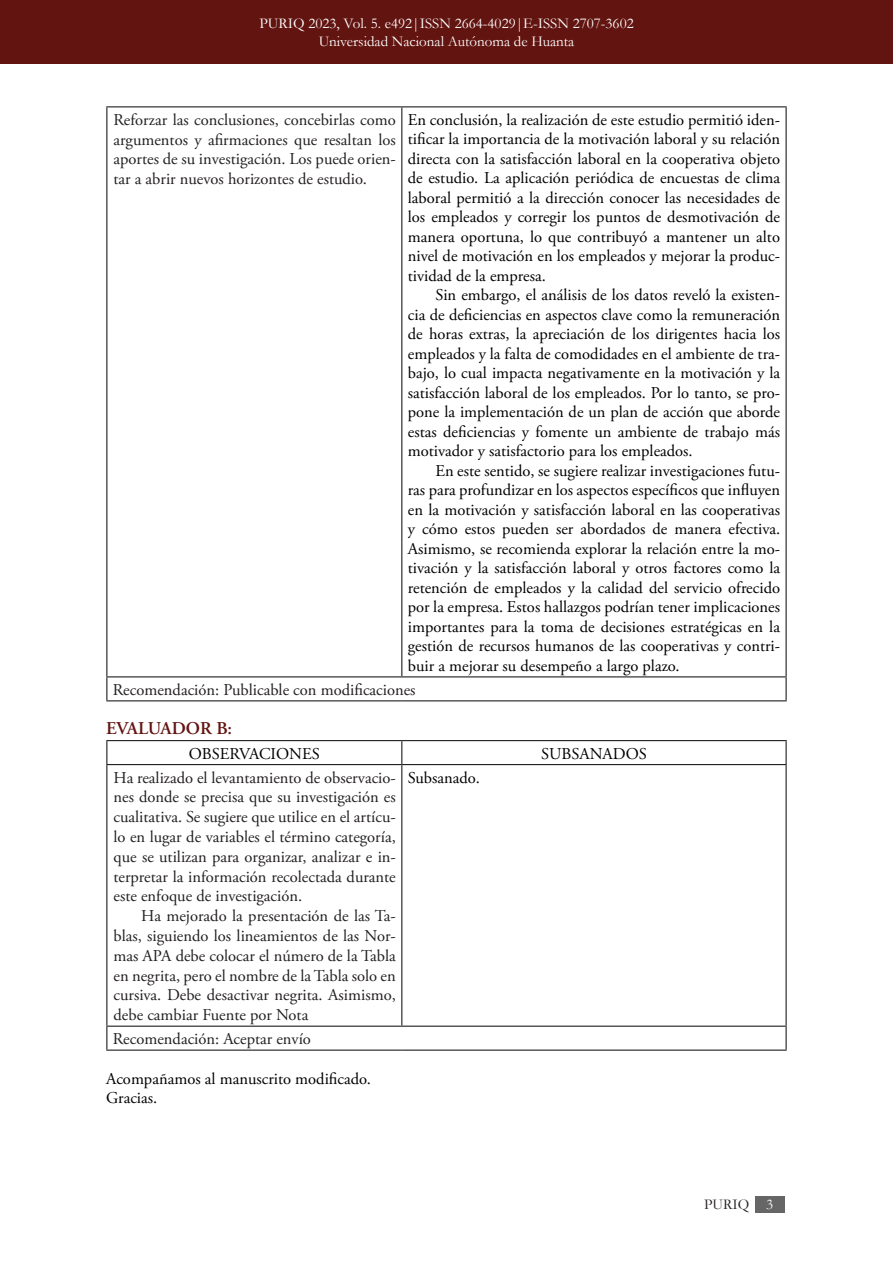
<style>
.page{position:relative;width:893px;height:1263px;background:#fff}
.page>*{position:absolute;margin:0;border:0;box-sizing:border-box;transform-origin:0 0}
.Titulo_Evaluador{font:600 18px "Adobe Garamond Pro";letter-spacing:-.005em;color:#621410}
.Parrafo_subsanado{font:16.5px/19.5px "Adobe Garamond Pro";color:#000;text-align:justify}
.Lista_Obeservacion{font:16.5px/19.8px "Adobe Garamond Pro";color:#231f20;text-align:justify}
.Parrafo{font:16.5px "Adobe Garamond Pro";color:#231f20}
.t1{font:15px/18px "Garamond";color:#fff;text-align:center}
.t2{font:15px "Garamond";color:#231f20}
.s1{color:#fff}
</style>
<div class="page">
<div style="left:0;top:0;width:893px;height:64px;background:#621410"></div>
<div style="left:755px;top:1196px;width:29px;height:16px;background:#666"></div>
<hr style="left:106px;top:107px;width:1px;height:569px;background:#231f20">
<hr style="left:401px;top:107px;width:1px;height:569px;background:#231f20">
<hr style="left:785px;top:107px;width:2px;height:569px;background:#231f20">
<hr style="left:106px;top:676px;width:296px;height:1px;background:#231f20">
<svg style="left:106px;top:677px;width:1px;height:23px"></svg>
<hr style="left:402px;top:676px;width:385px;height:1px;background:#231f20">
<hr style="left:785px;top:677px;width:2px;height:23px;background:#231f20">
<hr style="left:106px;top:700px;width:296px;height:1px;background:#231f20">
<hr style="left:402px;top:700px;width:385px;height:1px;background:#231f20">
<hr style="left:106px;top:106px;width:296px;height:1px;background:#231f20">
<hr style="left:402px;top:106px;width:385px;height:1px;background:#231f20">
<hr style="left:106px;top:740px;width:296px;height:1px;background:#231f20">
<svg style="left:106px;top:741px;width:1px;height:23px"></svg>
<hr style="left:402px;top:740px;width:385px;height:1px;background:#231f20">
<svg style="left:401px;top:741px;width:1px;height:23px"></svg>
<hr style="left:785px;top:741px;width:2px;height:23px;background:#231f20">
<hr style="left:106px;top:764px;width:296px;height:1px;background:#231f20">
<hr style="left:106px;top:765px;width:1px;height:260px;background:#231f20">
<hr style="left:402px;top:764px;width:385px;height:1px;background:#231f20">
<hr style="left:401px;top:765px;width:1px;height:260px;background:#231f20">
<hr style="left:785px;top:765px;width:2px;height:260px;background:#231f20">
<hr style="left:106px;top:1025px;width:296px;height:2px;background:#231f20">
<svg style="left:106px;top:1027px;width:1px;height:22px"></svg>
<hr style="left:402px;top:1025px;width:385px;height:2px;background:#231f20">
<hr style="left:785px;top:1027px;width:2px;height:22px;background:#231f20">
<hr style="left:106px;top:1049px;width:296px;height:2px;background:#231f20">
<hr style="left:402px;top:1049px;width:385px;height:2px;background:#231f20">
<p class="t1" style="left:259px;top:14px;width:376px">PURIQ 2023, Vol. 5. e492|ISSN 2664-4029|E-ISSN 2707-3602<br>Universidad Nacional Autónoma de Huanta</p>
<p class="Lista_Obeservacion" style="left:113px;top:110px;width:284px">Reforzar las conclusiones, concebirlas como argumentos y afirmaciones que resaltan los aportes de su investigación. Los puede orien&shy;tar a abrir nuevos horizontes de estudio.</p>
<p class="Parrafo_subsanado" style="left:408px;top:110px;width:374px">En conclusión, la realización de este estudio permitió iden&shy;tificar la importancia de la motivación laboral y su relación directa con la satisfacción laboral en la cooperativa objeto de estudio. La aplicación periódica de encuestas de clima laboral permitió a la dirección conocer las necesidades de los empleados y corregir los puntos de desmotivación de manera oportuna, lo que contribuyó a mantener un alto nivel de motivación en los empleados y mejorar la produc&shy;tividad de la empresa.</p>
<p class="Parrafo_subsanado" style="left:408px;top:286px;width:374px;text-indent:28px">Sin embargo, el análisis de los datos reveló la existen&shy;cia de deficiencias en aspectos clave como la remuneración de horas extras, la apreciación de los dirigentes hacia los empleados y la falta de comodidades en el ambiente de tra&shy;bajo, lo cual impacta negativamente en la motivación y la satisfacción laboral de los empleados. Por lo tanto, se pro&shy;pone la implementación de un plan de acción que aborde estas deficiencias y fomente un ambiente de trabajo más motivador y satisfactorio para los empleados.</p>
<p class="Parrafo_subsanado" style="left:408px;top:461px;width:374px;text-indent:28px">En este sentido, se sugiere realizar investigaciones futu&shy;ras para profundizar en los aspectos específicos que influyen en la motivación y satisfacción laboral en las cooperativas y cómo estos pueden ser abordados de manera efectiva.<br>Asimismo, se recomienda explorar la relación entre la mo&shy;tivación y la satisfacción laboral y otros factores como la retención de empleados y la calidad del servicio ofrecido por la empresa. Estos hallazgos podrían tener implicaciones importantes para la toma de decisiones estratégicas en la gestión de recursos humanos de las cooperativas y contri&shy;buir a mejorar su desempeño a largo plazo.</p>
<p class="Parrafo" style="left:113px;top:680px;width:304px">Recomendación: Publicable con modificaciones</p>
<p class="Titulo_Evaluador" style="left:106px;top:718px;width:127px">EVALUADOR B:</p>
<p class="Parrafo_subsanado" style="left:189px;top:744px;width:133px">OBSERVACIONES</p>
<p class="Parrafo_subsanado" style="left:541px;top:744px;width:107px">SUBSANADOS</p>
<p class="Lista_Obeservacion" style="left:113px;top:768px;width:284px">Ha realizado el levantamiento de observacio&shy;nes donde se precisa que su investigación es cualitativa. Se sugiere que utilice en el artícu&shy;lo en lugar de variables el término categoría, que se utilizan para organizar, analizar e in&shy;terpretar la información recolectada durante este enfoque de investigación.</p>
<p class="Lista_Obeservacion" style="left:113px;top:906px;width:284px;text-indent:28px">Ha mejorado la presentación de las Ta&shy;blas, siguiendo los lineamientos de las Nor&shy;mas APA debe colocar el número de la Tabla en negrita, pero el nombre de la Tabla solo en cursiva. Debe desactivar negrita. Asimismo, debe cambiar Fuente por Nota</p>
<p class="Parrafo_subsanado" style="left:408px;top:768px;width:73px">Subsanado.</p>
<p class="Parrafo" style="left:113px;top:1029px;width:200px">Recomendación: Aceptar envío</p>
<p class="Parrafo_subsanado" style="left:106px;top:1069px;width:266px">Acompañamos al manuscrito modificado.</p>
<p class="Parrafo_subsanado" style="left:106px;top:1089px;width:53px">Gracias.</p>
<p class="t2" style="left:704px;top:1194px;width:71px">PURIQ <span class="s1">3</span></p>
</div>
